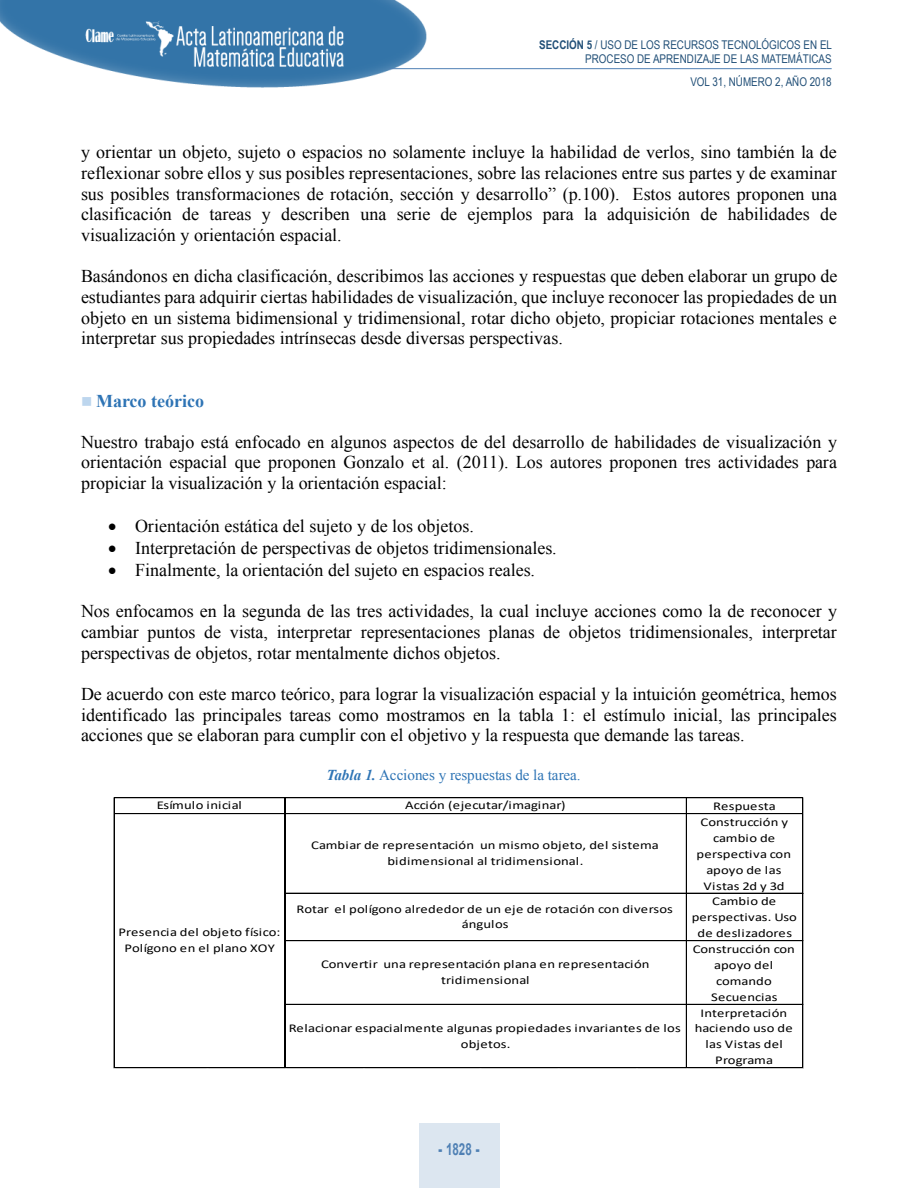
<style>
.page{position:relative;width:918px;height:1188px;background:#fff}
.page>*{position:absolute;margin:0;border:0;box-sizing:border-box;transform-origin:0 0}
.t1{font:18px/20.7px "Times New Roman";color:#000;text-align:justify}
.t2{font:700 18px "Times New Roman";letter-spacing:-.005em;color:#2e74b5}
.t3{font:700 16.5px "Arial";color:#4f80b4;scale:.7 1}
.t4{font:15.15px "Times New Roman";color:#2e74b5}
.t5{font:12px/14.4px "Arial Narrow";color:#214f77;text-align:right}
.t6{font:11.85px/15.9px "Calibri";letter-spacing:.005em;color:#000;text-align:center;scale:1.23 1}
.t7{font:11.85px "Arial Narrow";color:#1f4e79}
.s1{font-weight:700}
.s2{color:#bdd6ee}
.s3{font-weight:700;font-style:italic}
.s4{font-weight:900}
</style>
<div class="page">
<img style="left:0;top:0;width:435px;height:88px">
<hr style="left:389px;top:68px;width:443px;height:1px;background:#4f80b4">
<div style="left:419px;top:1123px;width:80px;height:65px;background:#dce6f0"></div>
<hr style="left:115px;top:797px;width:688px;height:1px;background:#000">
<hr style="left:115px;top:813px;width:688px;height:1px;background:#000">
<hr style="left:286px;top:893px;width:517px;height:1px;background:#000">
<hr style="left:286px;top:940px;width:517px;height:1px;background:#000">
<hr style="left:286px;top:1004px;width:517px;height:1px;background:#000">
<hr style="left:114px;top:797px;width:1px;height:271px;background:#000">
<hr style="left:285px;top:798px;width:1px;height:270px;background:#000">
<hr style="left:686px;top:798px;width:1px;height:270px;background:#000">
<hr style="left:115px;top:1067px;width:688px;height:1px;background:#000">
<hr style="left:802px;top:798px;width:1px;height:270px;background:#000">
<p class="t5" style="left:539px;top:37px;width:294px"><span class="s1">SECCIÓN 5</span> / USO DE LOS RECURSOS TECNOLÓGICOS EN EL<br>PROCESO DE APRENDIZAJE DE LAS MATEMÁTICAS</p>
<p class="t5" style="left:690px;top:75px;width:143px">VOL 31, NÚMERO 2, AÑO 2018</p>
<p class="t7" style="left:525px;top:60px;width:306px"><span class="s1">CAPITULO 1 /</span> ANÁLISIS DEL DISCURSO MATEMÁTICO ESCOLAR</p>
<p class="t1" style="left:81px;top:142px;width:758px">y orientar un objeto, sujeto o espacios no solamente incluye la habilidad de verlos, sino también la de reflexionar sobre ellos y sus posibles representaciones, sobre las relaciones entre sus partes y de examinar sus posibles transformaciones de rotación, sección y desarrollo” (p.100). Estos autores proponen una clasificación de tareas y describen una serie de ejemplos para la adquisición de habilidades de visualización y orientación espacial.</p>
<p class="t1" style="left:81px;top:266px;width:758px">Basándonos en dicha clasificación, describimos las acciones y respuestas que deben elaborar un grupo de estudiantes para adquirir ciertas habilidades de visualización, que incluye reconocer las propiedades de un objeto en un sistema bidimensional y tridimensional, rotar dicho objeto, propiciar rotaciones mentales e interpretar sus propiedades intrínsecas desde diversas perspectivas.</p>
<p class="t2" style="left:81px;top:391px;width:125px"><span class="s2">■</span> Marco teórico</p>
<p class="t1" style="left:81px;top:432px;width:758px">Nuestro trabajo está enfocado en algunos aspectos de del desarrollo de habilidades de visualización y orientación espacial que proponen Gonzalo et al. (2011). Los autores proponen tres actividades para propiciar la visualización y la orientación espacial:</p>
<p class="t1" style="left:108px;top:515px;width:367px">• Orientación estática del sujeto y de los objetos.</p>
<p class="t1" style="left:108px;top:538px;width:450px">• Interpretación de perspectivas de objetos tridimensionales.</p>
<p class="t1" style="left:108px;top:560px;width:429px">• Finalmente, la orientación del sujeto en espacios reales.</p>
<p class="t1" style="left:81px;top:601px;width:758px">Nos enfocamos en la segunda de las tres actividades, la cual incluye acciones como la de reconocer y cambiar puntos de vista, interpretar representaciones planas de objetos tridimensionales, interpretar perspectivas de objetos, rotar mentalmente dichos objetos.</p>
<p class="t1" style="left:81px;top:684px;width:757px">De acuerdo con este marco teórico, para lograr la visualización espacial y la intuición geométrica, hemos identificado las principales tareas como mostramos en la tabla 1: el estímulo inicial, las principales acciones que se elaboran para cumplir con el objetivo y la respuesta que demande las tareas.</p>
<p class="t4" style="left:327px;top:767px;width:255px"><span class="s3">Tabla 1.</span> Acciones y respuestas de la tarea.</p>
<p class="t6" style="left:692px;top:798px;width:87px">Respuesta<br>Construcción y cambio de perspectiva con apoyo de las<br>Vistas 2d y 3d<br>Cambio de perspectivas. Uso de deslizadores<br>Construcción con apoyo del comando<br>Secuencias<br>Interpretación haciendo uso de las Vistas del<br>Programa</p>
<p class="t6" style="left:157px;top:797px;width:71px">Esímulo inicial</p>
<p class="t6" style="left:405px;top:797px;width:132px">Acción (ejecutar/imaginar)</p>
<p class="t6" style="left:311px;top:837px;width:284px">Cambiar de representación un mismo objeto, del sistema bidimensional al tridimensional.</p>
<p class="t6" style="left:297px;top:901px;width:308px">Rotar el polígono alrededor de un eje de rotación con diversos ángulos</p>
<p class="t6" style="left:321px;top:956px;width:269px">Convertir una representación plana en representación tridimensional</p>
<p class="t6" style="left:119px;top:924px;width:133px">Presencia del objeto físico:<br>Polígono en el plano XOY</p>
<p class="t6" style="left:289px;top:1020px;width:320px">Relacionar espacialmente algunas propiedades invariantes de los objetos.</p>
<p class="t3" style="left:438px;top:1140px;width:60px"><span class="s4">-</span> 1828 <span class="s4">-</span></p>
</div>
